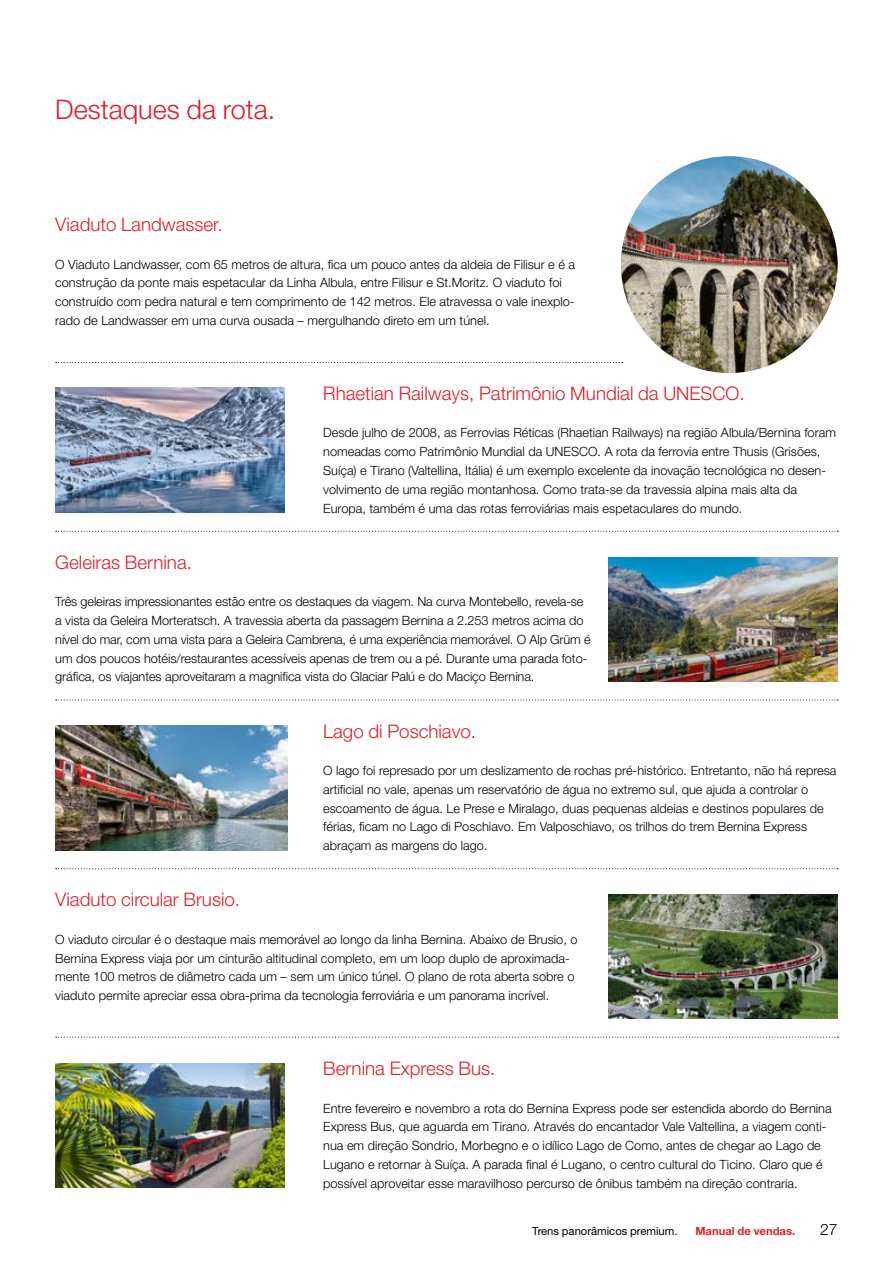
<style>
.page{position:relative;width:893px;height:1263px;background:#fff}
.page>*{position:absolute;margin:0;border:0;box-sizing:border-box;transform-origin:0 0}
.t1{font:300 27px "Helvetica Neue LT Pro";color:#da202c}
.t2{font:300 18.75px "Helvetica Neue LT Pro";color:#da202c}
.t3{font:300 15.75px "Helvetica Neue LT Pro";color:#000}
.t4{font:300 12.75px/18.8px "Helvetica Neue LT Pro";color:#000}
.t5{font:11.25px "Helvetica Neue LT Pro";color:#000}
.t6{font:700 11.25px "Helvetica Neue LT Pro";color:#da202c}
</style>
<div class="page">
<svg style="left:56px;top:531px;width:782px;height:1px"></svg>
<svg style="left:56px;top:699px;width:782px;height:1px"></svg>
<svg style="left:56px;top:868px;width:782px;height:1px"></svg>
<svg style="left:56px;top:1037px;width:782px;height:1px"></svg>
<svg style="left:56px;top:362px;width:567px;height:1px"></svg>
<img style="left:55px;top:387px;width:230px;height:125px">
<img style="left:608px;top:557px;width:230px;height:124px">
<img style="left:608px;top:895px;width:230px;height:124px">
<img style="left:55px;top:1063px;width:230px;height:125px">
<img style="left:55px;top:726px;width:232px;height:124px">
<img style="left:621px;top:156px;width:217px;height:217px;border-radius:108px">
<h1 class="t1" style="left:55px;top:93px;width:222px">Destaques da rota.</h1>
<h2 class="t2" style="left:55px;top:213px;width:169px">Viaduto Landwasser.</h2>
<p class="t4" style="left:55px;top:254px;width:521px">O Viaduto Landwasser, com 65 metros de altura, fica um pouco antes da aldeia de Filisur e é a construção da ponte mais espetacular da Linha Albula, entre Filisur e St.Moritz. O viaduto foi construído com pedra natural e tem comprimento de 142 metros. Ele atravessa o vale inexplo&shy;rado de Landwasser em uma curva ousada – mergulhando direto em um túnel.</p>
<h2 class="t2" style="left:323px;top:382px;width:423px">Rhaetian Railways, Patrimônio Mundial da UNESCO.</h2>
<p class="t4" style="left:323px;top:423px;width:514px">Desde julho de 2008, as Ferrovias Réticas (Rhaetian Railways) na região Albula/Bernina foram nomeadas como Patrimônio Mundial da UNESCO. A rota da ferrovia entre Thusis (Grisões, Suíça) e Tirano (Valtellina, Itália) é um exemplo excelente da inovação tecnológica no desen&shy;volvimento de uma região montanhosa. Como trata-se da travessia alpina mais alta da Europa, também é uma das rotas ferroviárias mais espetaculares do mundo.</p>
<h2 class="t2" style="left:55px;top:551px;width:138px">Geleiras Bernina.</h2>
<p class="t4" style="left:55px;top:592px;width:537px">Três geleiras impressionantes estão entre os destaques da viagem. Na curva Montebello, revela-se a vista da Geleira Morteratsch. A travessia aberta da passagem Bernina a 2.253 metros acima do nível do mar, com uma vista para a Geleira Cambrena, é uma experiência memorável. O Alp Grüm é um dos poucos hotéis/restaurantes acessíveis apenas de trem ou a pé. Durante uma parada foto&shy;gráfica, os viajantes aproveitaram a magnifica vista do Glaciar Palú e do Maciço Bernina.</p>
<h2 class="t2" style="left:323px;top:719px;width:154px">Lago di Poschiavo.</h2>
<p class="t4" style="left:323px;top:761px;width:515px">O lago foi represado por um deslizamento de rochas pré-histórico. Entretanto, não há represa artificial no vale, apenas um reservatório de água no extremo sul, que ajuda a controlar o escoamento de água. Le Prese e Miralago, duas pequenas aldeias e destinos populares de férias, ficam no Lago di Poschiavo. Em Valposchiavo, os trilhos do trem Bernina Express abraçam as margens do lago.</p>
<h2 class="t2" style="left:55px;top:888px;width:186px">Viaduto circular Brusio.</h2>
<p class="t4" style="left:55px;top:929px;width:524px">O viaduto circular é o destaque mais memorável ao longo da linha Bernina. Abaixo de Brusio, o Bernina Express viaja por um cinturão altitudinal completo, em um loop duplo de aproximada&shy;mente 100 metros de diâmetro cada um – sem um único túnel. O plano de rota aberta sobre o viaduto permite apreciar essa obra-prima da tecnologia ferroviária e um panorama incrível.</p>
<h2 class="t2" style="left:323px;top:1057px;width:174px">Bernina Express Bus.</h2>
<p class="t4" style="left:323px;top:1098px;width:510px">Entre fevereiro e novembro a rota do Bernina Express pode ser estendida abordo do Bernina Express Bus, que aguarda em Tirano. Através do encantador Vale Valtellina, a viagem conti&shy;nua em direção Sondrio, Morbegno e o idílico Lago de Como, antes de chegar ao Lago de Lugano e retornar à Suíça. A parada final é Lugano, o centro cultural do Ticino. Claro que é possível aproveitar esse maravilhoso percurso de ônibus também na direção contraria.</p>
<p class="t5" style="left:532px;top:1224px;width:147px">Trens panorâmicos premium.</p>
<p class="t6" style="left:695px;top:1224px;width:101px">Manual de vendas.</p>
<p class="t3" style="left:820px;top:1220px;width:19px">27</p>
</div>
